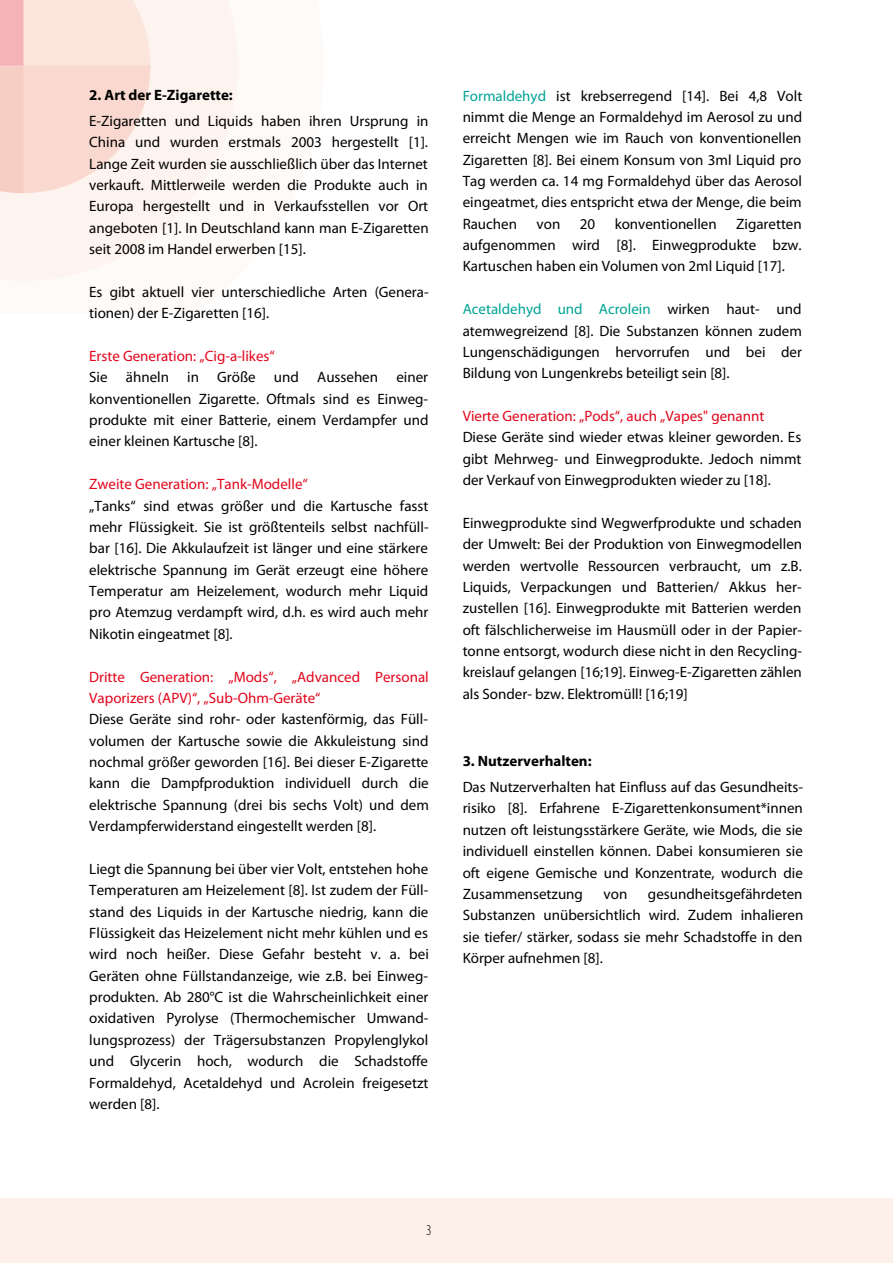
<style>
.page{position:relative;width:893px;height:1264px;background:#fff}
.page>*{position:absolute;margin:0;border:0;box-sizing:border-box;transform-origin:0 0}
.t1{font:15px/21.3px "Myriad Pro";color:#000;text-align:justify}
.t2{font:15px/21.3px "Myriad Pro";color:#e3051b}
.t3{font:700 15px "Myriad Pro";color:#000}
.t4{font:300 condensed 15px "Myriad Pro";color:#000}
.s1{color:#00a495}
</style>
<div class="page">
<div style="left:0;top:1198px;width:892px;height:64px;background:#fdf0ea"></div>
<img style="left:0;top:0;width:238px;height:281px">
<p class="t3" style="left:89px;top:89px;width:145px">2. Art der E-Zigarette:</p>
<p class="t1" style="left:89px;top:112px;width:341px">E-Zigaretten und Liquids haben ihren Ursprung in China und wurden erstmals 2003 hergestellt [1].<br>Lange Zeit wurden sie ausschließlich über das Internet verkauft. Mittlerweile werden die Produkte auch in Europa hergestellt und in Verkaufsstellen vor Ort angeboten [1]. In Deutschland kann man E-Zigaretten seit 2008 im Handel erwerben [15].</p>
<p class="t1" style="left:89px;top:282px;width:341px">Es gibt aktuell vier unterschiedliche Arten (Genera&shy;tionen) der E-Zigaretten [16].</p>
<p class="t2" style="left:89px;top:346px;width:187px">Erste Generation: „Cig-a-likes“</p>
<p class="t1" style="left:89px;top:368px;width:341px">Sie ähneln in Größe und Aussehen einer konventionellen Zigarette. Oftmals sind es Einweg&shy;produkte mit einer Batterie, einem Verdampfer und einer kleinen Kartusche [8].</p>
<p class="t2" style="left:89px;top:475px;width:220px">Zweite Generation: „Tank-Modelle“</p>
<p class="t1" style="left:89px;top:496px;width:341px">„Tanks“ sind etwas größer und die Kartusche fasst mehr Flüssigkeit. Sie ist größtenteils selbst nachfüll&shy;bar [16]. Die Akkulaufzeit ist länger und eine stärkere elektrische Spannung im Gerät erzeugt eine höhere Temperatur am Heizelement, wodurch mehr Liquid pro Atemzug verdampft wird, d.h. es wird auch mehr Nikotin eingeatmet [8].</p>
<p class="t2" style="left:89px;top:667px;width:341px">Dritte Generation: „Mods“, „Advanced Personal<br>Vaporizers (APV)“, „Sub-Ohm-Geräte“</p>
<p class="t1" style="left:89px;top:710px;width:341px">Diese Geräte sind rohr- oder kastenförmig, das Füll&shy;volumen der Kartusche sowie die Akkuleistung sind nochmal größer geworden [16]. Bei dieser E-Zigarette kann die Dampfproduktion individuell durch die elektrische Spannung (drei bis sechs Volt) und dem Verdampferwiderstand eingestellt werden [8].</p>
<p class="t1" style="left:89px;top:859px;width:341px">Liegt die Spannung bei über vier Volt, entstehen hohe Temperaturen am Heizelement [8]. Ist zudem der Füll&shy;stand des Liquids in der Kartusche niedrig, kann die Flüssigkeit das Heizelement nicht mehr kühlen und es wird noch heißer. Diese Gefahr besteht v. a. bei Geräten ohne Füllstandanzeige, wie z.B. bei Einweg&shy;produkten. Ab 280°C ist die Wahrscheinlichkeit einer oxidativen Pyrolyse (Thermochemischer Umwand&shy;lungsprozess) der Trägersubstanzen Propylenglykol und Glycerin hoch, wodurch die Schadstoffe Formaldehyd, Acetaldehyd und Acrolein freigesetzt werden [8].</p>
<p class="t1" style="left:462px;top:86px;width:341px"><span class="s1">Formaldehyd</span> ist krebserregend [14]. Bei 4,8 Volt nimmt die Menge an Formaldehyd im Aerosol zu und erreicht Mengen wie im Rauch von konventionellen Zigaretten [8]. Bei einem Konsum von 3ml Liquid pro Tag werden ca. 14 mg Formaldehyd über das Aerosol eingeatmet, dies entspricht etwa der Menge, die beim Rauchen</p>
<p class="t1" style="left:536px;top:214px;width:25px">von</p>
<p class="t1" style="left:579px;top:214px;width:17px">20</p>
<p class="t1" style="left:614px;top:214px;width:103px">konventionellen</p>
<p class="t1" style="left:462px;top:214px;width:340px;text-indent:273px">Zigaretten aufgenommen wird [8]. Einwegprodukte bzw.<br>Kartuschen haben ein Volumen von 2ml Liquid [17].</p>
<p class="t1" style="left:462px;top:300px;width:341px"><span class="s1">Acetaldehyd und Acrolein</span> wirken haut- und atemwegreizend [8]. Die Substanzen können zudem Lungenschädigungen hervorrufen und bei der Bildung von Lungenkrebs beteiligt sein [8].</p>
<p class="t2" style="left:462px;top:406px;width:303px">Vierte Generation: „Pods“, auch „Vapes" genannt</p>
<p class="t1" style="left:462px;top:428px;width:340px">Diese Geräte sind wieder etwas kleiner geworden. Es gibt Mehrweg- und Einwegprodukte. Jedoch nimmt der Verkauf von Einwegprodukten wieder zu [18].</p>
<p class="t1" style="left:462px;top:513px;width:341px">Einwegprodukte sind Wegwerfprodukte und schaden der Umwelt: Bei der Produktion von Einwegmodellen werden wertvolle Ressourcen verbraucht, um z.B.<br>Liquids, Verpackungen und Batterien/ Akkus her&shy;zustellen [16]. Einwegprodukte mit Batterien werden oft fälschlicherweise im Hausmüll oder in der Papier&shy;tonne entsorgt, wodurch diese nicht in den Recycling&shy;kreislauf gelangen [16;19]. Einweg-E-Zigaretten zählen als Sonder- bzw. Elektromüll! [16;19]</p>
<p class="t3" style="left:462px;top:754px;width:130px">3. Nutzerverhalten:</p>
<p class="t1" style="left:462px;top:777px;width:342px">Das Nutzerverhalten hat Einfluss auf das Gesundheits&shy;risiko [8]. Erfahrene E-Zigarettenkonsument*innen nutzen oft leistungsstärkere Geräte, wie Mods, die sie individuell einstellen können. Dabei konsumieren sie oft eigene Gemische und Konzentrate, wodurch die Zusammensetzung</p>
<p class="t1" style="left:462px;top:884px;width:342px;text-indent:185px">gesundheitsgefährdeten Substanzen unübersichtlich wird. Zudem inhalieren sie tiefer/ stärker, sodass sie mehr Schadstoffe in den Körper aufnehmen [8].</p>
<p class="t1" style="left:603px;top:884px;width:25px">von</p>
<p class="t4" style="left:426px;top:1223px;width:7px">3</p>
</div>
